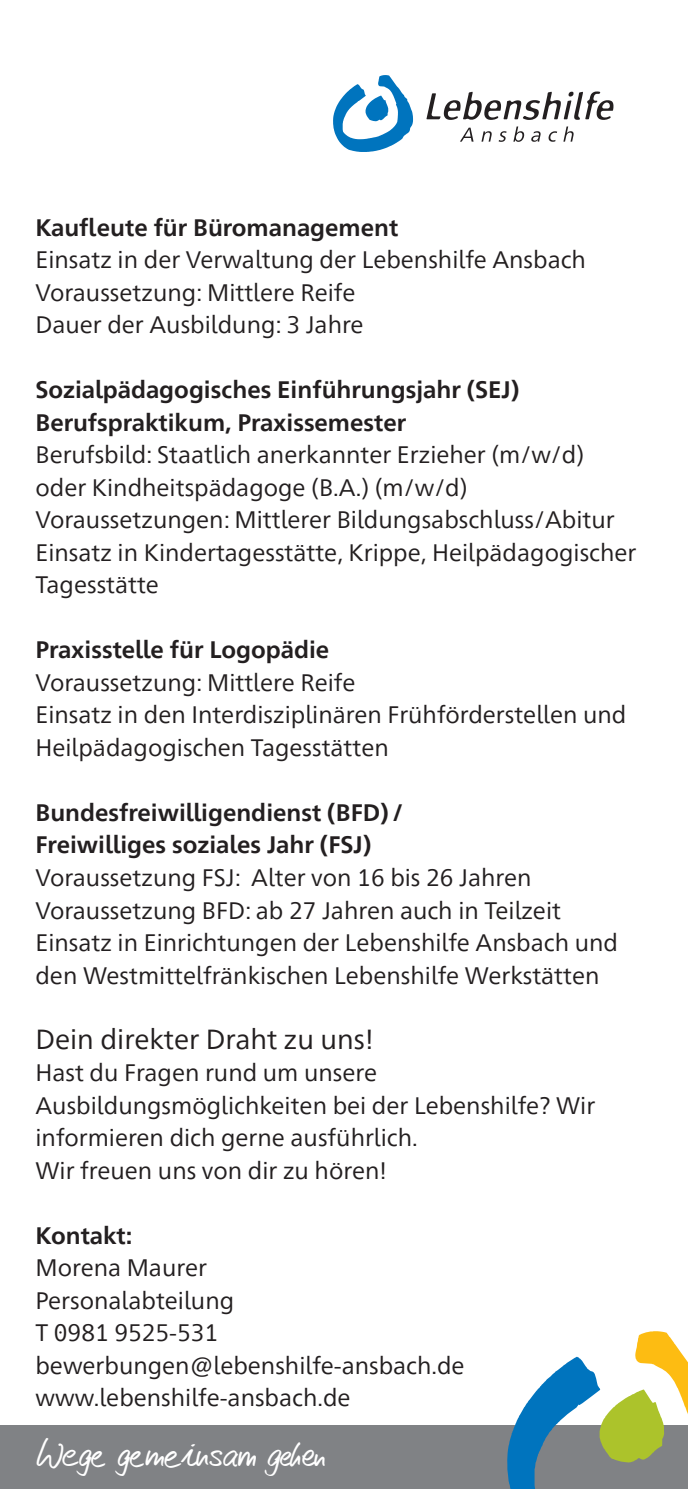
<style>
.page{position:relative;width:688px;height:1489px;background:#fff}
.page>*{position:absolute;margin:0;border:0;box-sizing:border-box;transform-origin:0 0}
.t1{font:40px "Nifty Script";color:#fff}
.t2{font:27.5px "Frutiger Neue 1450 Pro";color:#231f20}
.t3{font:23.75px/32.5px "Frutiger Neue 1450 Pro";color:#231f20}
.t4{font:700 23.75px/32.5px "Frutiger Neue 1450 Pro";color:#231f20}
.s1{font-weight:400}
.s2{font-weight:700}
</style>
<div class="page">
<div style="left:0;top:1424px;width:687px;height:64px;background:#808285"></div>
<svg style="left:507px;top:1331px;width:180px;height:157px"></svg>
<svg style="left:333px;top:75px;width:80px;height:77px"></svg>
<svg style="left:460px;top:128px;width:13px;height:14px"></svg>
<svg style="left:481px;top:131px;width:10px;height:11px"></svg>
<svg style="left:498px;top:131px;width:8px;height:11px"></svg>
<svg style="left:513px;top:126px;width:11px;height:16px"></svg>
<svg style="left:531px;top:131px;width:9px;height:11px"></svg>
<svg style="left:548px;top:131px;width:9px;height:11px"></svg>
<svg style="left:563px;top:126px;width:10px;height:16px"></svg>
<svg style="left:426px;top:91px;width:187px;height:29px"></svg>
<p class="t4" style="left:35px;top:209px;width:364px">Kaufleute für Büromanagement</p>
<p class="t3" style="left:35px;top:242px;width:552px">Einsatz in der Verwaltung der Lebenshilfe Ansbach</p>
<p class="t3" style="left:35px;top:274px;width:321px">Voraussetzung: Mittlere Reife</p>
<p class="t3" style="left:35px;top:307px;width:329px">Dauer der Ausbildung: 3 Jahre</p>
<p class="t4" style="left:35px;top:372px;width:550px">Sozialpädagogisches Einführungsjahr (SEJ)<br>Berufspraktikum, Praxissemester<br><span class="s1">Berufsbild: Staatlich anerkannter Erzieher (m/w/d)</span></p>
<p class="t3" style="left:35px;top:469px;width:433px">oder Kindheitspädagoge (B.A.) (m/w/d)</p>
<p class="t3" style="left:35px;top:502px;width:602px">Voraussetzungen: Mittlerer Bildungsabschluss/Abitur<br>Einsatz in Kindertagesstätte, Krippe, Heilpädagogischer<br>Tagesstätte</p>
<p class="t4" style="left:35px;top:632px;width:295px">Praxisstelle für Logopädie</p>
<p class="t3" style="left:35px;top:664px;width:592px">Voraussetzung: Mittlere Reife<br>Einsatz in den Interdisziplinären Frühförderstellen und<br>Heilpädagogischen Tagesstätten</p>
<p class="t4" style="left:35px;top:794px;width:370px">Bundesfreiwilligendienst (BFD) /<br>Freiwilliges soziales Jahr (FSJ)</p>
<p class="t3" style="left:35px;top:859px;width:497px">Voraussetzung FSJ: Alter von 16 bis 26 Jahren</p>
<p class="t3" style="left:35px;top:892px;width:527px">Voraussetzung BFD: ab 27 Jahren auch in Teilzeit</p>
<p class="t3" style="left:35px;top:924px;width:584px">Einsatz in Einrichtungen der Lebenshilfe Ansbach und den Westmittelfränkischen Lebenshilfe Werkstätten</p>
<p class="t2" style="left:35px;top:1018px;width:339px">Dein direkter Draht zu uns!</p>
<p class="t3" style="left:35px;top:1054px;width:343px">Hast du Fragen rund um unsere</p>
<p class="t3" style="left:35px;top:1087px;width:561px">Ausbildungsmöglichkeiten bei der Lebenshilfe? Wir informieren dich gerne ausführlich.<br>Wir freuen uns von dir zu hören!</p>
<p class="t3" style="left:35px;top:1217px;width:173px"><span class="s2">Kontakt:<br></span>Morena Maurer</p>
<p class="t3" style="left:35px;top:1282px;width:200px">Personalabteilung</p>
<p class="t3" style="left:35px;top:1314px;width:184px">T 0981 9525-531</p>
<p class="t3" style="left:35px;top:1347px;width:430px">bewerbungen@lebenshilfe-ansbach.de</p>
<p class="t3" style="left:35px;top:1379px;width:316px">www.lebenshilfe-ansbach.de</p>
<p class="t1" style="left:35px;top:1422px;width:291px">Wege gemeinsam gehen</p>
</div>
